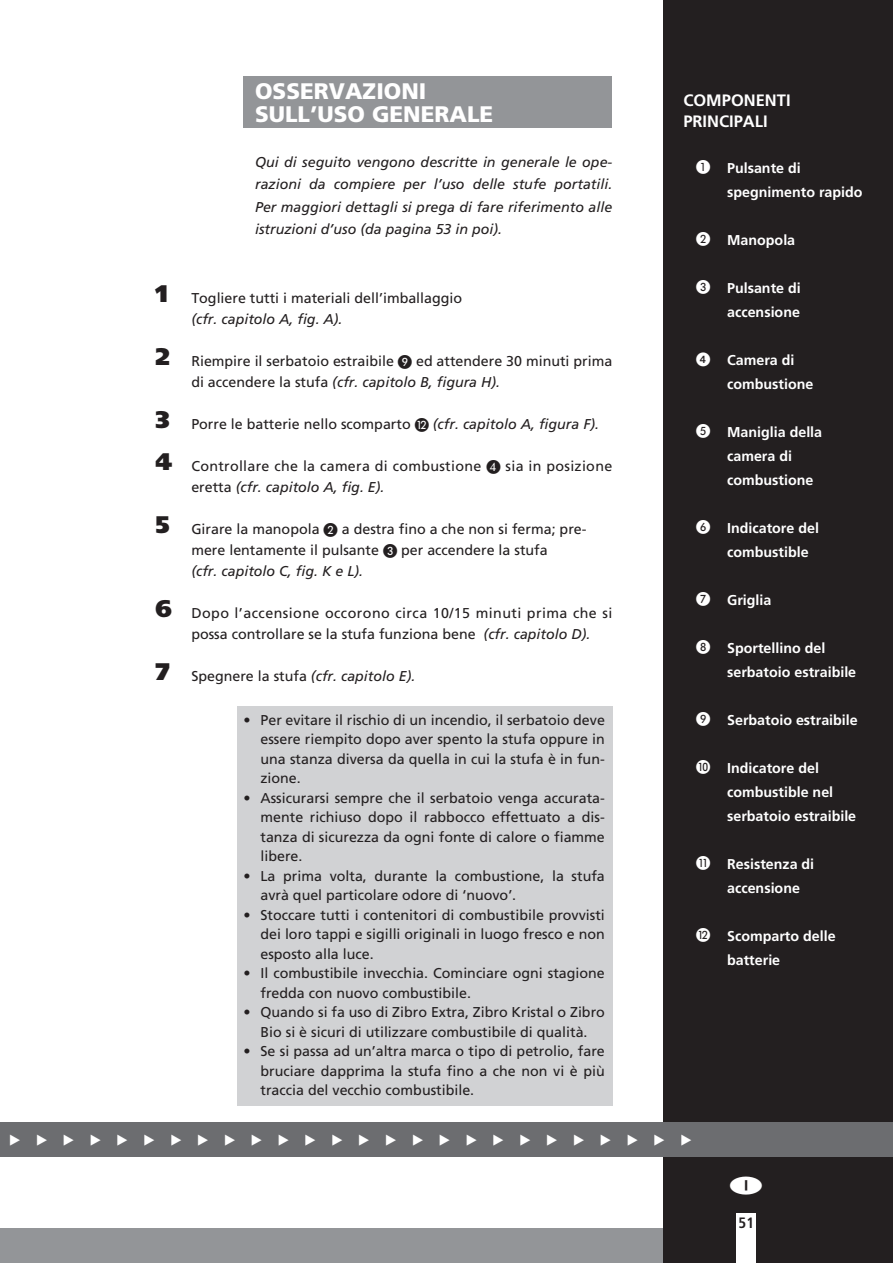
<style>
.page{position:relative;width:893px;height:1263px;background:#fff}
.page>*{position:absolute;margin:0;border:0;box-sizing:border-box;transform-origin:0 0}
.t1{font:900 24px "Frutiger";color:#231f20}
.t2{font:900 22.5px "Frutiger";color:#fff}
._05_subkop_wit{font:700 16.5px/21px "Frutiger";color:#fff}
.t3{font:700 condensed 15px "Frutiger";color:#231f20}
.body_15mm_inspring{font:14.25px/19.5px "Frutiger";color:#231f20;text-align:justify}
.t4{font:700 14.25px/24px "Frutiger";color:#fff}
.body_15mm_inspring-2{font:italic 14.25px/22.5px "Frutiger";color:#231f20;text-align:justify}
.body_15mm_inspring-3{font:14.25px/21px "Frutiger";letter-spacing:.03em;color:#231f20}
.body_15mm_inspring-4{font:14.25px/21px "Frutiger";letter-spacing:.02em;color:#231f20}
.t5{font:14.25px "European Pi Three";letter-spacing:1.05em;color:#fff}
.t6{font:14.25px "European Pi One";color:#fff}
.s1{font-family:"European Pi One"}
.s2{font-style:italic}
.s3{font-style:normal}
</style>
<div class="page">
<div style="left:237px;top:706px;width:375px;height:400px;background:#d1d2d4"></div>
<div style="left:244px;top:77px;width:368px;height:51px;background:#939598"></div>
<div style="left:0;top:1229px;width:893px;height:34px;background:#939598"></div>
<div style="left:663px;top:0;width:230px;height:1263px;background:#231f20"></div>
<div style="left:0;top:1123px;width:893px;height:34px;background:#6c6d70"></div>
<div style="left:736px;top:1213px;width:20px;height:50px;background:#fff"></div>
<p class="t1" style="left:156px;top:278px;width:14px">1</p>
<p class="t1" style="left:156px;top:341px;width:16px">2</p>
<p class="t1" style="left:156px;top:404px;width:16px">3</p>
<p class="t1" style="left:156px;top:446px;width:18px">4</p>
<p class="t1" style="left:156px;top:509px;width:16px">5</p>
<p class="t1" style="left:156px;top:593px;width:18px">6</p>
<p class="t1" style="left:156px;top:656px;width:16px">7</p>
<p class="t2" style="left:255px;top:78px;width:173px">OSSERVAZIONI</p>
<p class="t2" style="left:255px;top:100px;width:240px">SULL’USO GENERALE</p>
<p class="body_15mm_inspring-2" style="left:255px;top:150px;width:359px">Qui di seguito vengono descritte in generale le ope&shy;razioni da compiere per l’uso delle stufe portatili.<br>Per maggiori dettagli si prega di fare riferimento alle istruzioni d’uso (da pagina 53 in poi).</p>
<p class="body_15mm_inspring" style="left:191px;top:288px;width:272px">Togliere tutti i materiali dell’imballaggio</p>
<p class="body_15mm_inspring-2" style="left:191px;top:307px;width:153px">(cfr. capitolo A, fig. A).</p>
<p class="body_15mm_inspring" style="left:191px;top:350px;width:422px;line-height:21px">Riempire il serbatoio estraibile <span class="s1">I</span> ed attendere 30 minuti prima di accendere la stufa <span class="s2">(cfr. capitolo B, figura H).</span></p>
<p class="body_15mm_inspring" style="left:191px;top:414px;width:409px">Porre le batterie nello scomparto <span class="s1">L</span> <span class="s2">(cfr. capitolo A, figura F).</span></p>
<p class="body_15mm_inspring-4" style="left:191px;top:455px;width:422px">Controllare che la camera di combustione <span class="s1">D</span> sia in posizione eretta <span class="s2">(cfr. capitolo A, fig. E).</span></p>
<p class="body_15mm_inspring" style="left:191px;top:518px;width:397px;line-height:21px;text-align:left">Girare la manopola <span class="s1">B</span> a destra fino a che non si ferma; pre&shy;mere lentamente il pulsante <span class="s1">C</span> per accendere la stufa<br><span class="s2">(cfr. capitolo C, fig. K e L).</span></p>
<p class="body_15mm_inspring-3" style="left:191px;top:602px;width:422px">Dopo l’accensione occorono circa 10/15 minuti prima che si possa controllare se la stufa funziona bene <span class="s2">(cfr. capitolo D).</span></p>
<p class="body_15mm_inspring-2" style="left:191px;top:664px;width:226px"><span class="s3">Spegnere la stufa</span> (cfr. capitolo E).</p>
<p class="body_15mm_inspring" style="left:260px;top:710px;width:346px;text-indent:-17px">• Per evitare il rischio di un incendio, il serbatoio deve essere riempito dopo aver spento la stufa oppure in una stanza diversa da quella in cui la stufa è in fun&shy;zione.</p>
<p class="body_15mm_inspring" style="left:260px;top:788px;width:346px;text-indent:-17px">• Assicurarsi sempre che il serbatoio venga accurata&shy;mente richiuso dopo il rabbocco effettuato a dis&shy;tanza di sicurezza da ogni fonte di calore o fiamme libere.</p>
<p class="body_15mm_inspring" style="left:260px;top:866px;width:346px;text-indent:-17px">• La prima volta, durante la combustione, la stufa avrà quel particolare odore di ‘nuovo’.</p>
<p class="body_15mm_inspring" style="left:260px;top:905px;width:346px;text-indent:-17px">• Stoccare tutti i contenitori di combustibile provvisti dei loro tappi e sigilli originali in luogo fresco e non esposto alla luce.</p>
<p class="body_15mm_inspring" style="left:260px;top:963px;width:346px;text-indent:-17px">• Il combustibile invecchia. Cominciare ogni stagione fredda con nuovo combustibile.</p>
<p class="body_15mm_inspring" style="left:243px;top:1002px;width:363px;text-align:center">• Quando si fa uso di Zibro Extra, Zibro Kristal o Zibro<br>Bio si è sicuri di utilizzare combustibile di qualità.</p>
<p class="body_15mm_inspring" style="left:260px;top:1041px;width:346px;text-indent:-17px">• Se si passa ad un’altra marca o tipo di petrolio, fare bruciare dapprima la stufa fino a che non vi è più traccia del vecchio combustibile.</p>
<p class="_05_subkop_wit" style="left:683px;top:90px;width:109px">COMPONENTI<br>PRINCIPALI</p>
<p class="t4" style="left:727px;top:156px;width:75px">Pulsante di</p>
<p class="t4" style="left:727px;top:180px;width:137px">spegnimento rapido</p>
<p class="t4" style="left:727px;top:228px;width:70px">Manopola</p>
<p class="t4" style="left:727px;top:276px;width:75px">Pulsante di</p>
<p class="t4" style="left:727px;top:300px;width:74px">accensione</p>
<p class="t4" style="left:727px;top:348px;width:88px">Camera di combustione</p>
<p class="t4" style="left:727px;top:420px;width:97px">Maniglia della camera di combustione</p>
<p class="t4" style="left:727px;top:516px;width:93px">Indicatore del combustible</p>
<p class="t4" style="left:727px;top:588px;width:46px">Griglia</p>
<p class="t4" style="left:727px;top:636px;width:131px">Sportellino del serbatoio estraibile</p>
<p class="t4" style="left:727px;top:708px;width:132px">Serbatoio estraibile</p>
<p class="t4" style="left:727px;top:756px;width:131px">Indicatore del combustible nel serbatoio estraibile</p>
<p class="t4" style="left:727px;top:852px;width:89px">Resistenza di accensione</p>
<p class="t4" style="left:727px;top:924px;width:110px">Scomparto delle batterie</p>
<p class="t6" style="left:696px;top:159px;width:16px">A</p>
<p class="t6" style="left:696px;top:231px;width:16px">B</p>
<p class="t6" style="left:696px;top:279px;width:16px">C</p>
<p class="t6" style="left:696px;top:351px;width:16px">4</p>
<p class="t6" style="left:696px;top:423px;width:16px">E</p>
<p class="t6" style="left:696px;top:519px;width:16px">F</p>
<p class="t6" style="left:696px;top:591px;width:16px">G</p>
<p class="t6" style="left:696px;top:639px;width:16px">H</p>
<p class="t6" style="left:696px;top:711px;width:16px">I</p>
<p class="t6" style="left:696px;top:759px;width:16px">J</p>
<p class="t6" style="left:696px;top:855px;width:16px">K</p>
<p class="t6" style="left:696px;top:927px;width:16px">L</p>
<p class="t5" style="left:9px;top:1131px;width:685px">EEEEEEEEEEEEEEEEEEEEEEEEEE</p>
<p class="t3" style="left:738px;top:1214px;width:17px">51</p>
</div>
